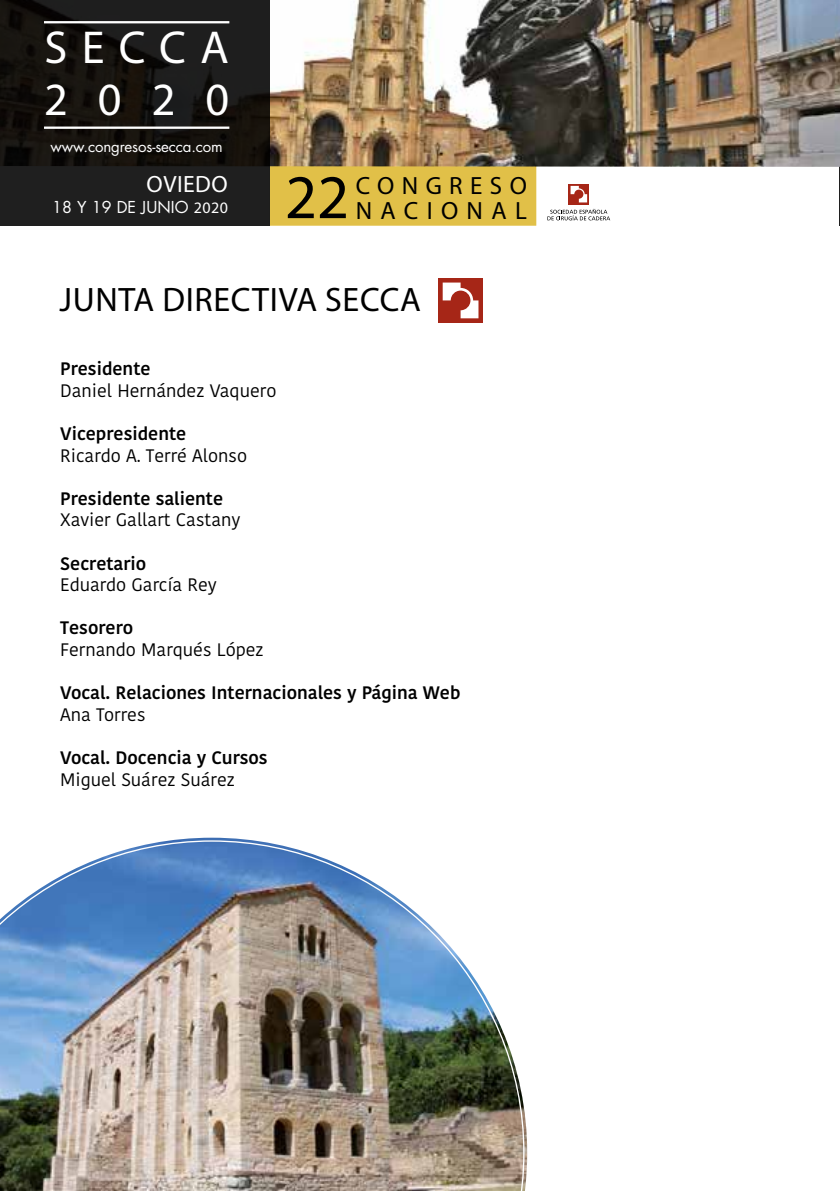
<style>
.page{position:relative;width:840px;height:1191px;background:#fff}
.page>*{position:absolute;margin:0;border:0;box-sizing:border-box;transform-origin:0 0}
.t1{font:62.4px "Myriad Pro";color:#000}
.t2{font:46.4px/52.2px "Myriad Pro";letter-spacing:.315em;color:#fff}
.t3{font:34px "Myriad Pro";letter-spacing:.02em;color:#000}
.t4{font:25px "Myriad Pro";letter-spacing:.31em;color:#000}
.t5{font:25px "Myriad Pro";letter-spacing:.335em;color:#000}
.t6{font:23.6px "Myriad Pro";letter-spacing:.02em;color:#fff}
.t7{font:18px "Kohinoor Devanagari";color:#000}
.t8{font:600 18px "Kohinoor Devanagari";color:#000}
.t9{font:16px "Futura Std";letter-spacing:.005em;color:#fff}
.t10{font:15px "Futura Std";letter-spacing:-.01em;color:#fff}
.s1{font-family:"Myriad Pro"}
</style>
<div class="page">
<hr style="left:838px;top:0;width:1px;height:226px;background:#000">
<div style="left:270px;top:167px;width:266px;height:59px;background:#e1c048"></div>
<img style="left:270px;top:0;width:569px;height:167px">
<svg style="left:0;top:0;width:270px;height:226px;background:#191715"></svg>
<hr style="left:44px;top:21px;width:185px;height:2px;background:#fff">
<hr style="left:44px;top:126px;width:185px;height:3px;background:#fff">
<svg style="left:547px;top:209px;width:63px;height:11px"></svg>
<svg style="left:568px;top:184px;width:20px;height:20px"></svg>
<svg style="left:570px;top:186px;width:16px;height:16px"></svg>
<div style="left:438px;top:278px;width:44px;height:44px;background:#a62617"></div>
<svg style="left:442px;top:282px;width:36px;height:36px"></svg>
<img style="left:0;top:840px;width:524px;height:351px">
<h2 class="t2" style="left:44px;top:21px;width:187px">SECCA<br>2020</h2>
<p class="t10" style="left:50px;top:137px;width:174px">www.congresos-secca.com</p>
<h3 class="t6" style="left:146px;top:169px;width:83px">OVIEDO</h3>
<p class="t9" style="left:52px;top:197px;width:177px">18 Y 19 DE JUNIO <span class="s1">2020</span></p>
<h1 class="t1" style="left:285px;top:159px;width:66px">22</h1>
<h3 class="t4" style="left:355px;top:170px;width:173px">CONGRESO</h3>
<h3 class="t5" style="left:355px;top:195px;width:173px">NACIONAL</h3>
<h3 class="t3" style="left:59px;top:279px;width:363px">JUNTA DIRECTIVA SECCA</h3>
<p class="t8" style="left:60px;top:358px;width:92px">Presidente</p>
<p class="t7" style="left:60px;top:380px;width:217px">Daniel Hernández Vaquero</p>
<p class="t8" style="left:60px;top:423px;width:127px">Vicepresidente</p>
<p class="t7" style="left:60px;top:445px;width:188px">Ricardo A. Terré Alonso</p>
<p class="t8" style="left:60px;top:488px;width:164px">Presidente saliente</p>
<p class="t7" style="left:60px;top:509px;width:182px">Xavier Gallart Castany</p>
<p class="t8" style="left:60px;top:553px;width:87px">Secretario</p>
<p class="t7" style="left:60px;top:574px;width:158px">Eduardo García Rey</p>
<p class="t8" style="left:60px;top:617px;width:75px">Tesorero</p>
<p class="t7" style="left:60px;top:639px;width:205px">Fernando Marqués López</p>
<p class="t8" style="left:60px;top:682px;width:401px">Vocal. Relaciones Internacionales y Página Web</p>
<p class="t7" style="left:60px;top:704px;width:87px">Ana Torres</p>
<p class="t8" style="left:60px;top:747px;width:209px">Vocal. Docencia y Cursos</p>
<p class="t7" style="left:60px;top:769px;width:176px">Miguel Suárez Suárez</p>
</div>
